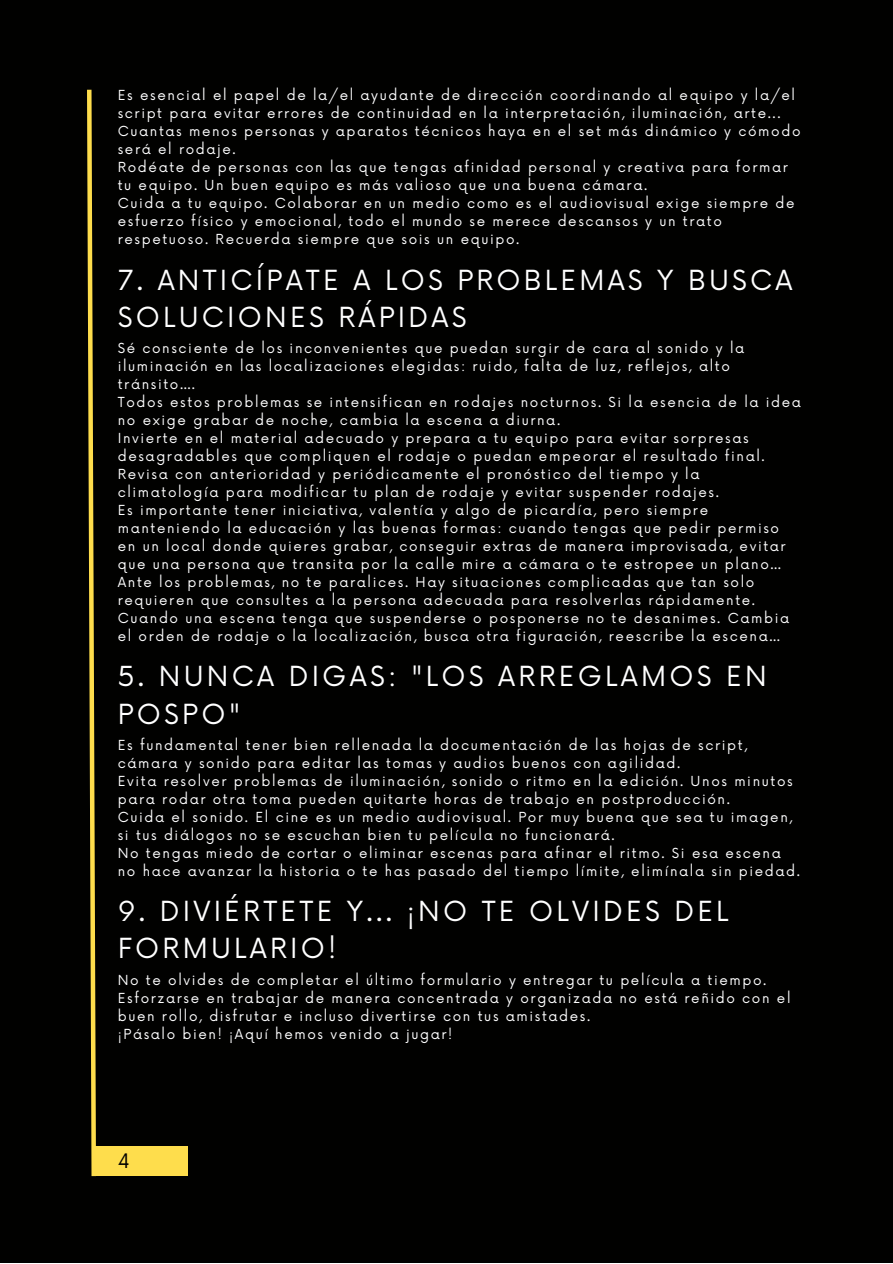
<style>
.page{position:relative;width:893px;height:1264px;background:#fff}
.page>*{position:absolute;margin:0;border:0;box-sizing:border-box;transform-origin:0 0}
.t1{font:27px/37px "Now";letter-spacing:.12em;color:#fff}
.t2{font:19.5px "Now";color:#010100}
.t3{font:13.5px/18px "Now";letter-spacing:.12em;color:#fff}
</style>
<div class="page">
<div style="left:0;top:0;width:892px;height:1262px;background:#010100"></div>
<svg style="left:87px;top:89px;width:9px;height:1088px"></svg>
<div style="left:96px;top:1146px;width:92px;height:30px;background:#fedd4c"></div>
<p class="t3" style="left:118px;top:87px;width:678px">Es esencial el papel de la/el ayudante de dirección coordinando al equipo y la/el script para evitar errores de continuidad en la interpretación, iluminación, arte...</p>
<p class="t3" style="left:118px;top:123px;width:684px">Cuantas menos personas y aparatos técnicos haya en el set más dinámico y cómodo será el rodaje.</p>
<p class="t3" style="left:118px;top:159px;width:671px">Rodéate de personas con las que tengas afinidad personal y creativa para formar tu equipo. Un buen equipo es más valioso que una buena cámara.</p>
<p class="t3" style="left:118px;top:195px;width:678px">Cuida a tu equipo. Colaborar en un medio como es el audiovisual exige siempre de esfuerzo físico y emocional, todo el mundo se merece descansos y un trato respetuoso. Recuerda siempre que sois un equipo.</p>
<p class="t1" style="left:118px;top:263px;width:676px">7. ANTICÍPATE A LOS PROBLEMAS Y BUSCA<br>SOLUCIONES RÁPIDAS</p>
<p class="t3" style="left:118px;top:340px;width:628px">Sé consciente de los inconvenientes que puedan surgir de cara al sonido y la iluminación en las localizaciones elegidas: ruido, falta de luz, reflejos, alto tránsito….</p>
<p class="t3" style="left:118px;top:394px;width:684px">Todos estos problemas se intensifican en rodajes nocturnos. Si la esencia de la idea no exige grabar de noche, cambia la escena a diurna.</p>
<p class="t3" style="left:118px;top:430px;width:648px">Invierte en el material adecuado y prepara a tu equipo para evitar sorpresas desagradables que compliquen el rodaje o puedan empeorar el resultado final.</p>
<p class="t3" style="left:118px;top:466px;width:602px">Revisa con anterioridad y periódicamente el pronóstico del tiempo y la climatología para modificar tu plan de rodaje y evitar suspender rodajes.</p>
<p class="t3" style="left:118px;top:502px;width:669px">Es importante tener iniciativa, valentía y algo de picardía, pero siempre manteniendo la educación y las buenas formas: cuando tengas que pedir permiso en un local donde quieres grabar, conseguir extras de manera improvisada, evitar que una persona que transita por la calle mire a cámara o te estropee un plano…</p>
<p class="t3" style="left:118px;top:574px;width:638px">Ante los problemas, no te paralices. Hay situaciones complicadas que tan solo requieren que consultes a la persona adecuada para resolverlas rápidamente.</p>
<p class="t3" style="left:118px;top:610px;width:672px">Cuando una escena tenga que suspenderse o posponerse no te desanimes. Cambia el orden de rodaje o la localización, busca otra figuración, reescribe la escena…</p>
<p class="t1" style="left:118px;top:659px;width:650px">5. NUNCA DIGAS: "LOS ARREGLAMOS EN<br>POSPO"</p>
<p class="t3" style="left:118px;top:736px;width:631px">Es fundamental tener bien rellenada la documentación de las hojas de script, cámara y sonido para editar las tomas y audios buenos con agilidad.</p>
<p class="t3" style="left:118px;top:772px;width:676px">Evita resolver problemas de iluminación, sonido o ritmo en la edición. Unos minutos para rodar otra toma pueden quitarte horas de trabajo en postproducción.</p>
<p class="t3" style="left:118px;top:808px;width:676px">Cuida el sonido. El cine es un medio audiovisual. Por muy buena que sea tu imagen, si tus diálogos no se escuchan bien tu película no funcionará.</p>
<p class="t3" style="left:118px;top:844px;width:683px">No tengas miedo de cortar o eliminar escenas para afinar el ritmo. Si esa escena no hace avanzar la historia o te has pasado del tiempo límite, elimínala sin piedad.</p>
<p class="t1" style="left:118px;top:894px;width:612px">9. DIVIÉRTETE Y... ¡NO TE OLVIDES DEL<br>FORMULARIO!</p>
<p class="t3" style="left:118px;top:971px;width:650px">No te olvides de completar el último formulario y entregar tu película a tiempo.</p>
<p class="t3" style="left:118px;top:989px;width:674px">Esforzarse en trabajar de manera concentrada y organizada no está reñido con el buen rollo, disfrutar e incluso divertirse con tus amistades.</p>
<p class="t3" style="left:118px;top:1025px;width:336px">¡Pásalo bien! ¡Aquí hemos venido a jugar!</p>
<p class="t2" style="left:118px;top:1149px;width:14px">4</p>
</div>
